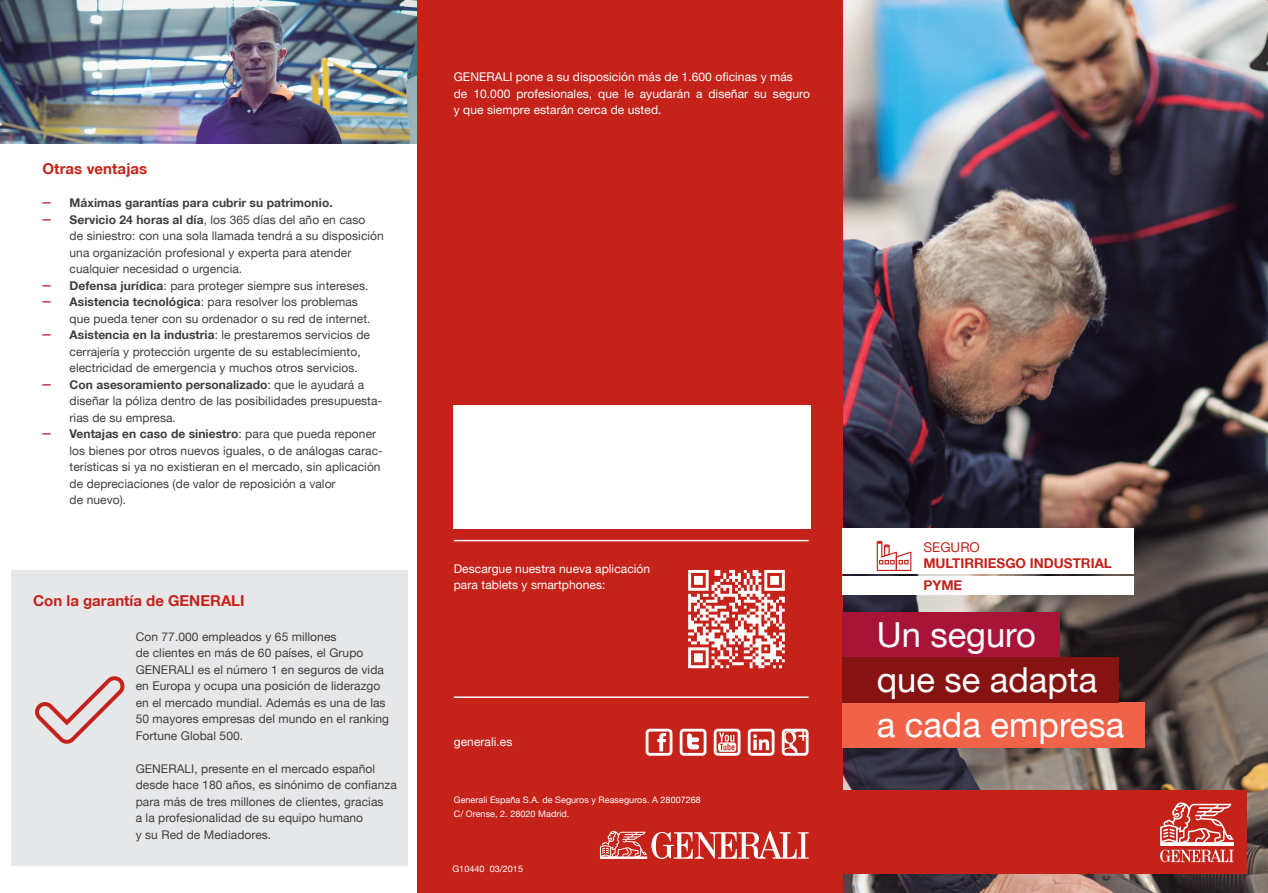
<style>
.page{position:relative;width:1268px;height:893px;background:#fff}
.page>*{position:absolute;margin:0;border:0;box-sizing:border-box;transform-origin:0 0}
.t1{font:34.5px/45px "Helvetica Neue LT";color:#fff}
.t2{font:700 15px "Helvetica Neue LT";color:#c5221a}
.t3{font:700 13.5px "Helvetica Neue LT";color:#c5221a}
.t4{font:13.5px "Helvetica Neue LT";color:#c5221a}
.t5{font:12px/16.5px "Helvetica Neue LT";letter-spacing:.005em;color:#3e3e3f}
.t6{font:12px/16.5px "Helvetica Neue LT";letter-spacing:.005em;color:#fff}
.t7{font:700 12px "Helvetica Neue LT";letter-spacing:.005em;color:#3e3e3f}
.t8{font:9px/13.5px "Helvetica Neue LT";letter-spacing:.005em;color:#fff}
.s1{font-family:"Helvetica";font-weight:400;font-size:15px;color:#b50e1a}
.s2{font-family:"Helvetica";font-size:15px;color:#b50e1a}
.s3{font-weight:700}
</style>
<div class="page">
<img style="left:842px;top:0;width:425px;height:893px">
<div style="left:417px;top:0;width:425px;height:893px;background:#c5221a"></div>
<svg style="left:600px;top:831px;width:208px;height:28px"></svg>
<hr style="left:453px;top:540px;width:355px;height:1px;background:#fff">
<hr style="left:453px;top:696px;width:355px;height:2px;background:#fff">
<div style="left:453px;top:405px;width:357px;height:124px;background:#fff"></div>
<div style="left:645px;top:729px;width:27px;height:27px;border:3px solid #fff;border-radius:3px"></div>
<svg style="left:657px;top:733px;width:9px;height:18px"></svg>
<div style="left:679px;top:729px;width:27px;height:27px;border:3px solid #fff;border-radius:3px"></div>
<svg style="left:687px;top:733px;width:12px;height:16px"></svg>
<div style="left:781px;top:729px;width:27px;height:27px;border:3px solid #fff;border-radius:3px"></div>
<svg style="left:784px;top:731px;width:23px;height:22px"></svg>
<div style="left:713px;top:729px;width:27px;height:27px;border:3px solid #fff;border-radius:3px"></div>
<svg style="left:718px;top:742px;width:18px;height:10px"></svg>
<svg style="left:719px;top:733px;width:15px;height:17px"></svg>
<div style="left:747px;top:729px;width:27px;height:27px;border:3px solid #fff;border-radius:3px"></div>
<svg style="left:753px;top:734px;width:16px;height:16px"></svg>
<svg style="left:688px;top:570px;width:96px;height:98px"></svg>
<div style="left:825px;top:790px;width:421px;height:83px;background:#c5221a"></div>
<svg style="left:1160px;top:802px;width:73px;height:60px"></svg>
<img style="left:0;top:0;width:417px;height:144px">
<div style="left:842px;top:703px;width:302px;height:45px;background:#f16349"></div>
<div style="left:842px;top:529px;width:292px;height:45px;background:#fff"></div>
<div style="left:842px;top:576px;width:292px;height:19px;background:#fff"></div>
<div style="left:842px;top:612px;width:217px;height:46px;background:#a81437"></div>
<div style="left:842px;top:658px;width:276px;height:45px;background:#851312"></div>
<svg style="left:876px;top:541px;width:35px;height:30px"></svg>
<div style="left:11px;top:570px;width:396px;height:295px;background:#e6e7e9"></div>
<svg style="left:35px;top:676px;width:89px;height:68px"></svg>
<p class="t2" style="left:43px;top:160px;width:106px">Otras ventajas</p>
<p class="t7" style="left:43px;top:196px;width:292px"><span class="s1">–</span> Máximas garantías para cubrir su patrimonio.</p>
<p class="t5" style="left:70px;top:211px;width:316px;text-indent:-27px"><span class="s2">–</span> <span class="s3">Servicio 24 horas al día</span>, los 365 días del año en caso<br>de siniestro: con una sola llamada tendrá a su disposición una organización profesional y experta para atender cualquier necesidad o urgencia.</p>
<p class="t5" style="left:43px;top:277px;width:327px"><span class="s2">–</span> <span class="s3">Defensa jurídica</span>: para proteger siempre sus intereses.</p>
<p class="t5" style="left:70px;top:294px;width:302px;text-indent:-27px"><span class="s2">–</span> <span class="s3">Asistencia tecnológica</span>: para resolver los problemas que pueda tener con su ordenador o su red de internet.</p>
<p class="t5" style="left:70px;top:327px;width:302px;text-indent:-27px"><span class="s2">–</span> <span class="s3">Asistencia en la industria</span>: le prestaremos servicios de cerrajería y protección urgente de su establecimiento, electricidad de emergencia y muchos otros servicios.</p>
<p class="t5" style="left:70px;top:376px;width:314px;text-indent:-27px"><span class="s2">–</span> <span class="s3">Con asesoramiento personalizado</span>: que le ayudará a diseñar la póliza dentro de las posibilidades presupuesta&shy;rias de su empresa.</p>
<p class="t5" style="left:70px;top:426px;width:315px;text-indent:-27px"><span class="s2">–</span> <span class="s3">Ventajas en caso de siniestro</span>: para que pueda reponer los bienes por otros nuevos iguales, o de análogas carac&shy;terísticas si ya no existieran en el mercado, sin aplicación de depreciaciones (de valor de reposición a valor<br>de nuevo).</p>
<p class="t2" style="left:33px;top:592px;width:213px">Con la garantía de GENERALI</p>
<p class="t5" style="left:136px;top:628px;width:255px">Con 77.000 empleados y 65 millones<br>de clientes en más de 60 países, el Grupo GENERALI es el número 1 en seguros de vida en Europa y ocupa una posición de liderazgo en el mercado mundial. Además es una de las 50 mayores empresas del mundo en el ranking Fortune Global 500.</p>
<p class="t5" style="left:136px;top:760px;width:262px">GENERALI, presente en el mercado español desde hace 180 años, es sinónimo de confianza para más de tres millones de clientes, gracias<br>a la profesionalidad de su equipo humano<br>y su Red de Mediadores.</p>
<p class="t6" style="left:453px;top:68px;width:357px">GENERALI pone a su disposición más de 1.600 oficinas y más<br>de 10.000 profesionales, que le ayudarán a diseñar su seguro y que siempre estarán cerca de usted.</p>
<p class="t6" style="left:453px;top:560px;width:198px">Descargue nuestra nueva aplicación para tablets y smartphones:</p>
<p class="t6" style="left:453px;top:734px;width:60px">generali.es</p>
<p class="t8" style="left:453px;top:793px;width:248px">Generali España S.A. de Seguros y Reaseguros. A 28007268<br>C/ Orense, 2. 28020 Madrid.</p>
<p class="t8" style="left:452px;top:862px;width:72px">G10440 03/2015</p>
<p class="t4" style="left:923px;top:539px;width:58px">SEGURO</p>
<p class="t3" style="left:923px;top:555px;width:190px">MULTIRRIESGO INDUSTRIAL</p>
<p class="t3" style="left:923px;top:577px;width:41px">PYME</p>
<h1 class="t1" style="left:876px;top:611px;width:249px">Un seguro<br>que se adapta a cada empresa</h1>
</div>
